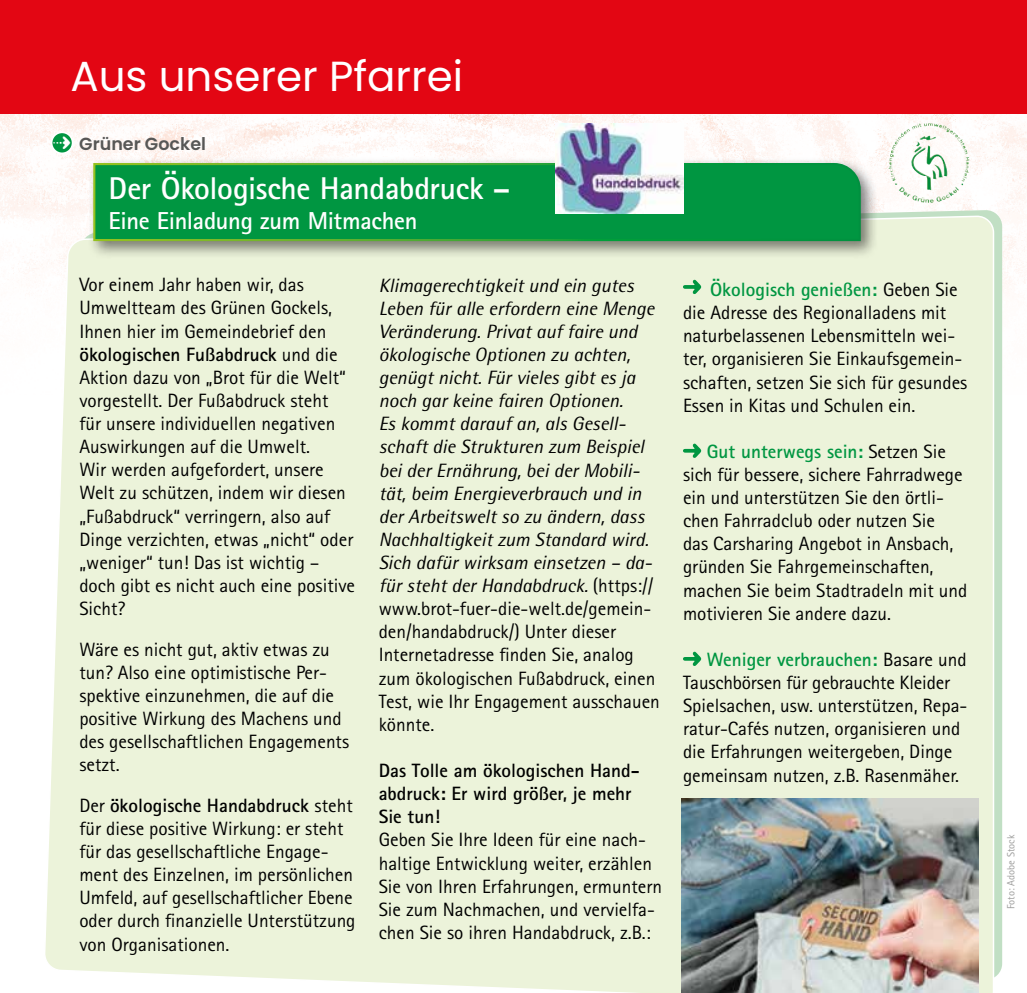
<style>
.page{position:relative;width:1027px;height:993px;background:#fff}
.page>*{position:absolute;margin:0;border:0;box-sizing:border-box;transform-origin:0 0}
.t1{font:42px "Poppins";color:#fff}
.t2{font:700 31.5px "Rotis Sans Serif Pro";letter-spacing:-.01em;color:#fff}
.t3{font:700 24.5px "Rotis Sans Serif Pro";letter-spacing:-.015em;color:#fff}
.t4{font:19.25px/23.1px "Rotis Sans Serif Pro";color:#000}
.t5{font:italic 19.25px/23.1px "Rotis Semi Sans Pro";color:#000}
.t6{font:700 19.25px/23.1px "Rotis Sans Serif Pro";color:#000}
.t7{font:600 17.5px "Poppins";color:#575756}
.t8{font:10.5px "Rotis Sans Serif Pro";color:#9d9d9c}
.s1{font-family:"Distro Bats";font-weight:400;font-size:24.5px;color:#fff}
.s2{font-weight:700}
.s3{font-family:"Rotis Sans Serif Pro";font-style:normal}
.s4{font-weight:700;color:#009641}
</style>
<div class="page">
<img style="left:0;top:113px;width:1027px;height:281px">
<div style="left:43px;top:216px;width:952px;height:776px;background:#ecf3da"></div>
<div style="left:0;top:0;width:1027px;height:113px;background:#e30613"></div>
<div style="left:87px;top:157px;width:791px;height:101px;background:#000;opacity:.5"></div>
<svg style="left:92px;top:162px;width:770px;height:80px;background:#0a9843"></svg>
<div style="left:52px;top:132px;width:21px;height:21px;background:#009641;border-radius:50%"></div>
<div style="left:51px;top:131px;width:23px;height:23px;border:2px solid #fff;border-radius:50%"></div>
<img style="left:912px;top:123px;width:35px;height:9px">
<svg style="left:681px;top:278px;width:22px;height:17px"></svg>
<svg style="left:681px;top:442px;width:22px;height:17px"></svg>
<svg style="left:681px;top:650px;width:22px;height:17px"></svg>
<img style="left:555px;top:123px;width:128px;height:91px">
<img style="left:682px;top:797px;width:297px;height:195px">
<h1 class="t1" style="left:70px;top:52px;width:394px">Aus unserer Pfarrei</h1>
<p class="t7" style="left:49px;top:134px;width:159px"><span class="s1">n</span> Grüner Gockel</p>
<h2 class="t2" style="left:109px;top:169px;width:403px">Der Ökologische Handabdruck –</h2>
<p class="t3" style="left:109px;top:205px;width:310px">Eine Einladung zum Mitmachen</p>
<p class="t4" style="left:79px;top:273px;width:277px">Vor einem Jahr haben wir, das<br>Umweltteam des Grünen Gockels,<br>Ihnen hier im Gemeindebrief den <span class="s2">ökologischen Fußabdruck</span> und die<br>Aktion dazu von „Brot für die Welt“ vorgestellt. Der Fußabdruck steht<br>für unsere individuellen negativen<br>Auswirkungen auf die Umwelt.<br>Wir werden aufgefordert, unsere<br>Welt zu schützen, indem wir diesen „Fußabdruck“ verringern, also auf<br>Dinge verzichten, etwas „nicht“ oder „weniger“ tun! Das ist wichtig – doch gibt es nicht auch eine positive<br>Sicht?</p>
<p class="t4" style="left:79px;top:637px;width:271px">Wäre es nicht gut, aktiv etwas zu tun? Also eine optimistische Per&shy;spektive einzunehmen, die auf die positive Wirkung des Machens und des gesellschaftlichen Engagements setzt.</p>
<p class="t4" style="left:79px;top:793px;width:278px">Der <span class="s2">ökologische Handabdruck</span> steht für diese positive Wirkung: er steht für das gesellschaftliche Engage&shy;ment des Einzelnen, im persönlichen Umfeld, auf gesellschaftlicher Ebene oder durch finanzielle Unterstützung von Organisationen.</p>
<p class="t5" style="left:379px;top:273px;width:277px">Klimagerechtigkeit und ein gutes Leben für alle erfordern eine Menge Veränderung. Privat auf faire und ökologische Optionen zu achten, genügt nicht. Für vieles gibt es ja noch gar keine fairen Optionen.<br>Es kommt darauf an, als Gesell&shy;schaft die Strukturen zum Beispiel bei der Ernährung, bei der Mobili&shy;tät, beim Energieverbrauch und in der Arbeitswelt so zu ändern, dass Nachhaltigkeit zum Standard wird.<br>Sich dafür wirksam einsetzen – da&shy;für steht der Handabdruck. <span class="s3">(https://</span></p>
<p class="t4" style="left:379px;top:597px;width:283px">www.brot-fuer-die-welt.de/gemein&shy;den/handabdruck/) Unter dieser<br>Internetadresse finden Sie, analog zum ökologischen Fußabdruck, einen<br>Test, wie Ihr Engagement ausschauen könnte.</p>
<p class="t6" style="left:379px;top:758px;width:262px">Das Tolle am ökologischen Hand&shy;abdruck: Er wird größer, je mehr<br>Sie tun!</p>
<p class="t4" style="left:379px;top:828px;width:285px">Geben Sie Ihre Ideen für eine nach&shy;haltige Entwicklung weiter, erzählen Sie von Ihren Erfahrungen, ermuntern Sie zum Nachmachen, und vervielfa&shy;chen Sie so ihren Handabdruck, z.B.:</p>
<p class="t4" style="left:683px;top:278px;width:286px;text-indent:27px"><span class="s4">Ökologisch genießen:</span> Geben Sie die Adresse des Regionalladens mit naturbelassenen Lebensmitteln wei&shy;ter, organisieren Sie Einkaufsgemein&shy;schaften, setzen Sie sich für gesundes Essen in Kitas und Schulen ein.</p>
<p class="t4" style="left:683px;top:440px;width:286px;text-indent:24px"><span class="s4">Gut unterwegs sein:</span> Setzen Sie sich für bessere, sichere Fahrradwege ein und unterstützen Sie den örtli&shy;chen Fahrradclub oder nutzen Sie<br>das Carsharing Angebot in Ansbach, gründen Sie Fahrgemeinschaften, machen Sie beim Stadtradeln mit und motivieren Sie andere dazu.</p>
<p class="t4" style="left:683px;top:647px;width:286px;text-indent:24px"><span class="s4">Weniger verbrauchen:</span> Basare und Tauschbörsen für gebrauchte Kleider Spielsachen, usw. unterstützen, Repa&shy;ratur-Cafés nutzen, organisieren und die Erfahrungen weitergeben, Dinge gemeinsam nutzen, z.B. Rasenmäher.</p>
<p class="t8" style="left:1005px;top:908px;width:76px;rotate:-90deg">Foto: Adobe Stock</p>
</div>
